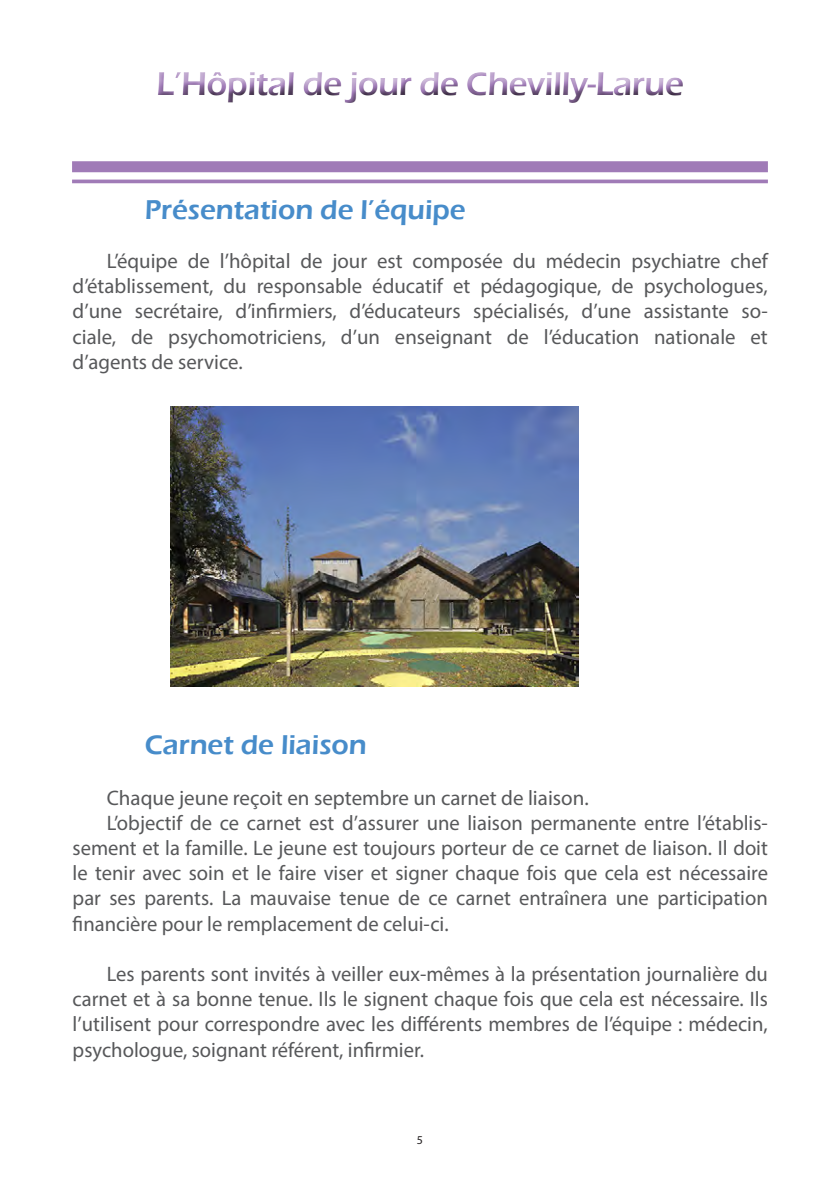
<style>
.page{position:relative;width:840px;height:1191px;background:#fff}
.page>*{position:absolute;margin:0;border:0;box-sizing:border-box;transform-origin:0 0}
.t1{font:600 34px "Eras ITC";letter-spacing:-.02em;color:#a07bb7}
.t2{font:600 28px "Eras ITC";color:#478cca}
.t3{font:21px/25.2px "Myriad Pro";color:#57585a;text-align:justify}
.t4{font:12px "Myriad Pro";color:#231f20}
</style>
<div class="page">
<div style="left:146px;top:72px;width:550px;height:46px;background:#231f20;opacity:.75"></div>
<div style="left:72px;top:161px;width:695px;height:11px;background:#a07bb7"></div>
<hr style="left:72px;top:180px;width:695px;height:3px;background:#a07bb7">
<img style="left:170px;top:407px;width:408px;height:279px">
<h1 class="t1" style="left:156px;top:65px;width:529px">L’Hôpital de jour de Chevilly-Larue</h1>
<p class="t2" style="left:145px;top:194px;width:322px">Présentation de l’équipe</p>
<p class="t3" style="left:73px;top:248px;width:696px;text-indent:34px">L’équipe de l’hôpital de jour est composée du médecin psychiatre chef d’établissement, du responsable éducatif et pédagogique, de psychologues, d’une secrétaire, d’infirmiers, d’éducateurs spécialisés, d’une assistante so&shy;ciale, de psychomotriciens, d’un enseignant de l’éducation nationale et d’agents de service.</p>
<p class="t2" style="left:145px;top:729px;width:223px">Carnet de liaison</p>
<p class="t3" style="left:107px;top:784px;width:483px">Chaque jeune reçoit en septembre un carnet de liaison.</p>
<p class="t3" style="left:73px;top:810px;width:696px;text-indent:34px">L’objectif de ce carnet est d’assurer une liaison permanente entre l’établis&shy;sement et la famille. Le jeune est toujours porteur de ce carnet de liaison. Il doit le tenir avec soin et le faire viser et signer chaque fois que cela est nécessaire par ses parents. La mauvaise tenue de ce carnet entraînera une participation financière pour le remplacement de celui-ci.</p>
<p class="t3" style="left:73px;top:961px;width:696px;text-indent:34px">Les parents sont invités à veiller eux-mêmes à la présentation journalière du carnet et à sa bonne tenue. Ils le signent chaque fois que cela est nécessaire. Ils l’utilisent pour correspondre avec les différents membres de l’équipe : médecin, psychologue, soignant référent, infirmier.</p>
<p class="t4" style="left:416px;top:1132px;width:8px">5</p>
</div>
